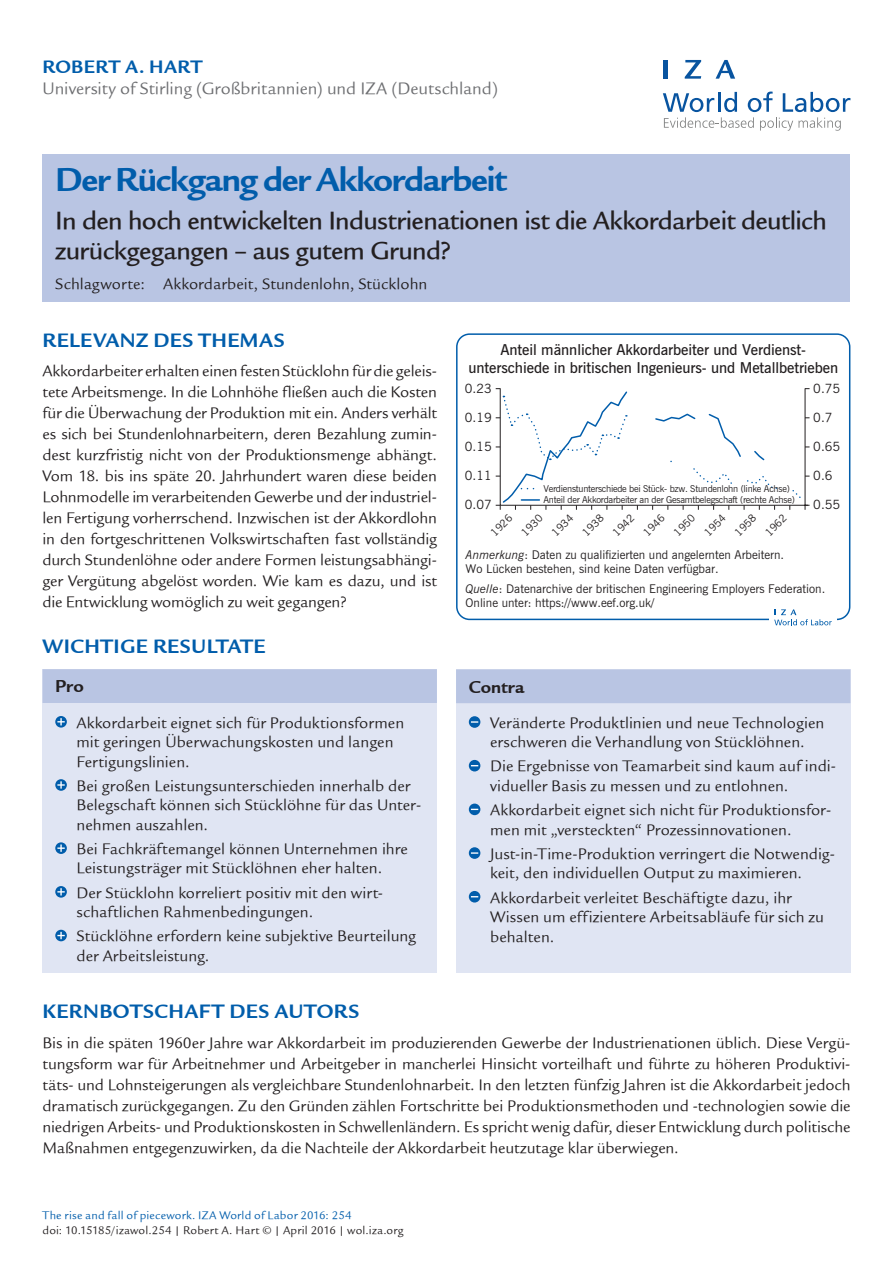
<style>
.page{position:relative;width:893px;height:1263px;background:#fff}
.page>*{position:absolute;margin:0;border:0;box-sizing:border-box;transform-origin:0 0}
.t1{font:36px "Legacy Sans ITCTT Bold";letter-spacing:-.03em;color:#015dab}
.t2{font:27px/30px "Legacy Sans Md ITCTT Medium";letter-spacing:-.02em;color:#231f20}
.t3{font:21px "Legacy Sans ITCTT Bold";letter-spacing:.02em;color:#015dab}
.t4{font:19.5px "Legacy Sans ITCTT Bold";letter-spacing:.02em;color:#015dab}
.t5{font:18.75px "Legacy Sans ITCTT Bold";color:#231f20}
.t6{font:18px "Legacy Sans ITCTT Book";letter-spacing:-.005em;color:#6c6d70}
.t7{font:16.5px/21px "Legacy Sans ITCTT Book";letter-spacing:.005em;color:#231f20}
.t8{font:600 15px/18px "News Gothic BT";letter-spacing:-.005em;color:#231f20;text-align:center}
.t9{font:12.75px "News Gothic BT";color:#231f20}
.t10{font:12px/14.4px "News Gothic BT";color:#231f20}
.t11{font:12px "Legacy Sans ITCTT Book";letter-spacing:.015em;color:#231f20}
.t12{font:12px "Legacy Sans ITCTT Book";letter-spacing:.015em;color:#015dab}
.t13{font:10.5px "News Gothic BT";color:#231f20}
.t14{font:9.45px/11.4px "News Gothic BT";letter-spacing:-.025em;color:#231f20}
.s1{font-style:italic}
</style>
<div class="page">
<svg style="left:663px;top:92px;width:187px;height:39px"></svg>
<hr style="left:664px;top:60px;width:4px;height:19px;background:#0854a0">
<svg style="left:685px;top:60px;width:16px;height:19px"></svg>
<svg style="left:716px;top:60px;width:19px;height:19px"></svg>
<div style="left:43px;top:154px;width:807px;height:147px;background:#b9c5e3"></div>
<div style="left:43px;top:669px;width:394px;height:304px;background:#e0e5f3"></div>
<div style="left:43px;top:669px;width:394px;height:34px;background:#b9c5e3"></div>
<svg style="left:55px;top:716px;width:12px;height:12px"></svg>
<svg style="left:57px;top:718px;width:8px;height:7px"></svg>
<svg style="left:55px;top:779px;width:12px;height:12px"></svg>
<svg style="left:57px;top:781px;width:8px;height:8px"></svg>
<svg style="left:55px;top:842px;width:12px;height:12px"></svg>
<svg style="left:57px;top:844px;width:8px;height:8px"></svg>
<svg style="left:55px;top:886px;width:12px;height:12px"></svg>
<svg style="left:57px;top:888px;width:8px;height:7px"></svg>
<svg style="left:55px;top:930px;width:12px;height:11px"></svg>
<svg style="left:57px;top:932px;width:8px;height:7px"></svg>
<div style="left:456px;top:670px;width:394px;height:303px;background:#e0e5f3"></div>
<div style="left:456px;top:669px;width:394px;height:34px;background:#b9c5e3"></div>
<div style="left:469px;top:716px;width:11px;height:12px;background:#015dab;border-radius:50%"></div>
<svg style="left:471px;top:721px;width:7px;height:2px"></svg>
<svg style="left:469px;top:760px;width:11px;height:11px"></svg>
<svg style="left:469px;top:803px;width:11px;height:12px"></svg>
<div style="left:469px;top:847px;width:11px;height:12px;background:#015dab;border-radius:50%"></div>
<svg style="left:471px;top:852px;width:7px;height:2px"></svg>
<svg style="left:469px;top:891px;width:11px;height:11px"></svg>
<div style="left:456px;top:333px;width:394px;height:287px;border:2px solid #015dab;border-radius:13px"></div>
<svg style="left:496px;top:388px;width:313px;height:122px"></svg>
<div style="left:769px;top:607px;width:68px;height:24px;background:#fff"></div>
<svg style="left:774px;top:609px;width:58px;height:16px"></svg>
<p class="t4" style="left:43px;top:55px;width:161px">ROBERT A. HART</p>
<p class="t6" style="left:43px;top:79px;width:457px">University of Stirling (Großbritannien) und IZA (Deutschland)</p>
<h1 class="t1" style="left:55px;top:159px;width:453px">Der Rückgang der Akkordarbeit</h1>
<h2 class="t2" style="left:55px;top:206px;width:773px">In den hoch entwickelten Industrienationen ist die Akkordarbeit deutlich zurückgegangen – aus gutem Grund?</h2>
<p class="t7" style="left:55px;top:273px;width:374px">Schlagworte: Akkordarbeit, Stundenlohn, Stücklohn</p>
<p class="t3" style="left:43px;top:328px;width:244px">RELEVANZ DES THEMAS</p>
<p class="t7" style="left:43px;top:361px;width:396px;text-align:justify">Akkordarbeiter erhalten einen festen Stücklohn für die geleis&shy;tete Arbeitsmenge. In die Lohnhöhe fließen auch die Kosten für die Überwachung der Produktion mit ein. Anders verhält es sich bei Stundenlohnarbeitern, deren Bezahlung zumin&shy;dest kurzfristig nicht von der Produktionsmenge abhängt.<br>Vom 18. bis ins späte 20. Jahrhundert waren diese beiden Lohnmodelle im verarbeitenden Gewerbe und der industriel&shy;len Fertigung vorherrschend. Inzwischen ist der Akkordlohn in den fortgeschrittenen Volkswirtschaften fast vollständig durch Stundenlöhne oder andere Formen leistungsabhängi&shy;ger Vergütung abgelöst worden. Wie kam es dazu, und ist die Entwicklung womöglich zu weit gegangen?</p>
<p class="t3" style="left:43px;top:634px;width:225px">WICHTIGE RESULTATE</p>
<p class="t5" style="left:55px;top:676px;width:30px">Pro</p>
<p class="t7" style="left:77px;top:713px;width:329px;line-height:19.5px">Akkordarbeit eignet sich für Produktionsformen mit geringen Überwachungskosten und langen<br>Fertigungslinien.</p>
<p class="t7" style="left:77px;top:776px;width:346px;line-height:19.5px">Bei großen Leistungsunterschieden innerhalb der<br>Belegschaft können sich Stücklöhne für das Unter&shy;nehmen auszahlen.</p>
<p class="t7" style="left:77px;top:839px;width:333px;line-height:19.5px">Bei Fachkräftemangel können Unternehmen ihre<br>Leistungsträger mit Stücklöhnen eher halten.</p>
<p class="t7" style="left:77px;top:883px;width:308px;line-height:19.5px">Der Stücklohn korreliert positiv mit den wirt&shy;schaftlichen Rahmenbedingungen.</p>
<p class="t7" style="left:77px;top:926px;width:341px;line-height:19.5px">Stücklöhne erfordern keine subjektive Beurteilung der Arbeitsleistung.</p>
<p class="t8" style="left:468px;top:342px;width:371px">Anteil männlicher Akkordarbeiter und Verdienst&shy;unterschiede in britischen Ingenieurs- und Metallbetrieben</p>
<p class="t9" style="left:465px;top:381px;width:28px">0.23</p>
<p class="t9" style="left:465px;top:410px;width:28px">0.19</p>
<p class="t9" style="left:465px;top:439px;width:28px">0.15</p>
<p class="t9" style="left:465px;top:468px;width:28px">0.11</p>
<p class="t9" style="left:465px;top:497px;width:28px">0.07</p>
<p class="t14" style="left:543px;top:483px;width:253px">Verdienstunterschiede bei Stück- bzw. Stundenlohn (linke Achse)<br>Anteil der Akkordarbeiter an der Gesamtbelegschaft (rechte Achse)</p>
<p class="t13" style="left:488px;top:529px;width:27px;rotate:-45deg">1926</p>
<p class="t13" style="left:519px;top:529px;width:27px;rotate:-45deg">1930</p>
<p class="t13" style="left:549px;top:529px;width:27px;rotate:-45deg">1934</p>
<p class="t13" style="left:580px;top:529px;width:27px;rotate:-45deg">1938</p>
<p class="t13" style="left:610px;top:529px;width:27px;rotate:-45deg">1942</p>
<p class="t13" style="left:641px;top:529px;width:27px;rotate:-45deg">1946</p>
<p class="t13" style="left:671px;top:529px;width:27px;rotate:-45deg">1950</p>
<p class="t13" style="left:702px;top:529px;width:27px;rotate:-45deg">1954</p>
<p class="t13" style="left:732px;top:529px;width:27px;rotate:-45deg">1958</p>
<p class="t13" style="left:763px;top:529px;width:27px;rotate:-45deg">1962</p>
<p class="t9" style="left:813px;top:381px;width:28px">0.75</p>
<p class="t9" style="left:813px;top:410px;width:21px">0.7</p>
<p class="t9" style="left:813px;top:439px;width:28px">0.65</p>
<p class="t9" style="left:813px;top:468px;width:21px">0.6</p>
<p class="t9" style="left:813px;top:497px;width:28px">0.55</p>
<p class="t10" style="left:466px;top:548px;width:320px"><span class="s1">Anmerkung</span>: Daten zu qualifizierten und angelernten Arbeitern.<br>Wo Lücken bestehen, sind keine Daten verfügbar.</p>
<p class="t10" style="left:466px;top:582px;width:361px"><span class="s1">Quelle</span>: Datenarchive der britischen Engineering Employers Federation.<br>Online unter: https://www.eef.org.uk/</p>
<p class="t5" style="left:469px;top:676px;width:57px">Contra</p>
<p class="t7" style="left:490px;top:713px;width:336px;line-height:19.5px">Veränderte Produktlinien und neue Technologien erschweren die Verhandlung von Stücklöhnen.</p>
<p class="t7" style="left:490px;top:757px;width:347px;line-height:19.5px">Die Ergebnisse von Teamarbeit sind kaum auf indi&shy;vidueller Basis zu messen und zu entlohnen.</p>
<p class="t7" style="left:490px;top:800px;width:343px;line-height:19.5px">Akkordarbeit eignet sich nicht für Produktionsfor&shy;men mit „versteckten“ Prozessinnovationen.</p>
<p class="t7" style="left:490px;top:844px;width:346px;line-height:19.5px">Just-in-Time-Produktion verringert die Notwendig&shy;keit, den individuellen Output zu maximieren.</p>
<p class="t7" style="left:490px;top:888px;width:335px;line-height:19.5px">Akkordarbeit verleitet Beschäftigte dazu, ihr<br>Wissen um effizientere Arbeitsabläufe für sich zu behalten.</p>
<p class="t3" style="left:43px;top:999px;width:319px">KERNBOTSCHAFT DES AUTORS</p>
<p class="t7" style="left:43px;top:1032px;width:809px;text-align:justify">Bis in die späten 1960er Jahre war Akkordarbeit im produzierenden Gewerbe der Industrienationen üblich. Diese Vergü&shy;tungsform war für Arbeitnehmer und Arbeitgeber in mancherlei Hinsicht vorteilhaft und führte zu höheren Produktivi&shy;täts- und Lohnsteigerungen als vergleichbare Stundenlohnarbeit. In den letzten fünfzig Jahren ist die Akkordarbeit jedoch dramatisch zurückgegangen. Zu den Gründen zählen Fortschritte bei Produktionsmethoden und -technologien sowie die niedrigen Arbeits- und Produktionskosten in Schwellenländern. Es spricht wenig dafür, dieser Entwicklung durch politische Maßnahmen entgegenzuwirken, da die Nachteile der Akkordarbeit heutzutage klar überwiegen.</p>
<p class="t12" style="left:43px;top:1209px;width:310px">The rise and fall of piecework. IZA World of Labor 2016: 254</p>
<p class="t11" style="left:43px;top:1224px;width:363px">doi: 10.15185/izawol.254 | Robert A. Hart © | April 2016 | wol.iza.org</p>
</div>
